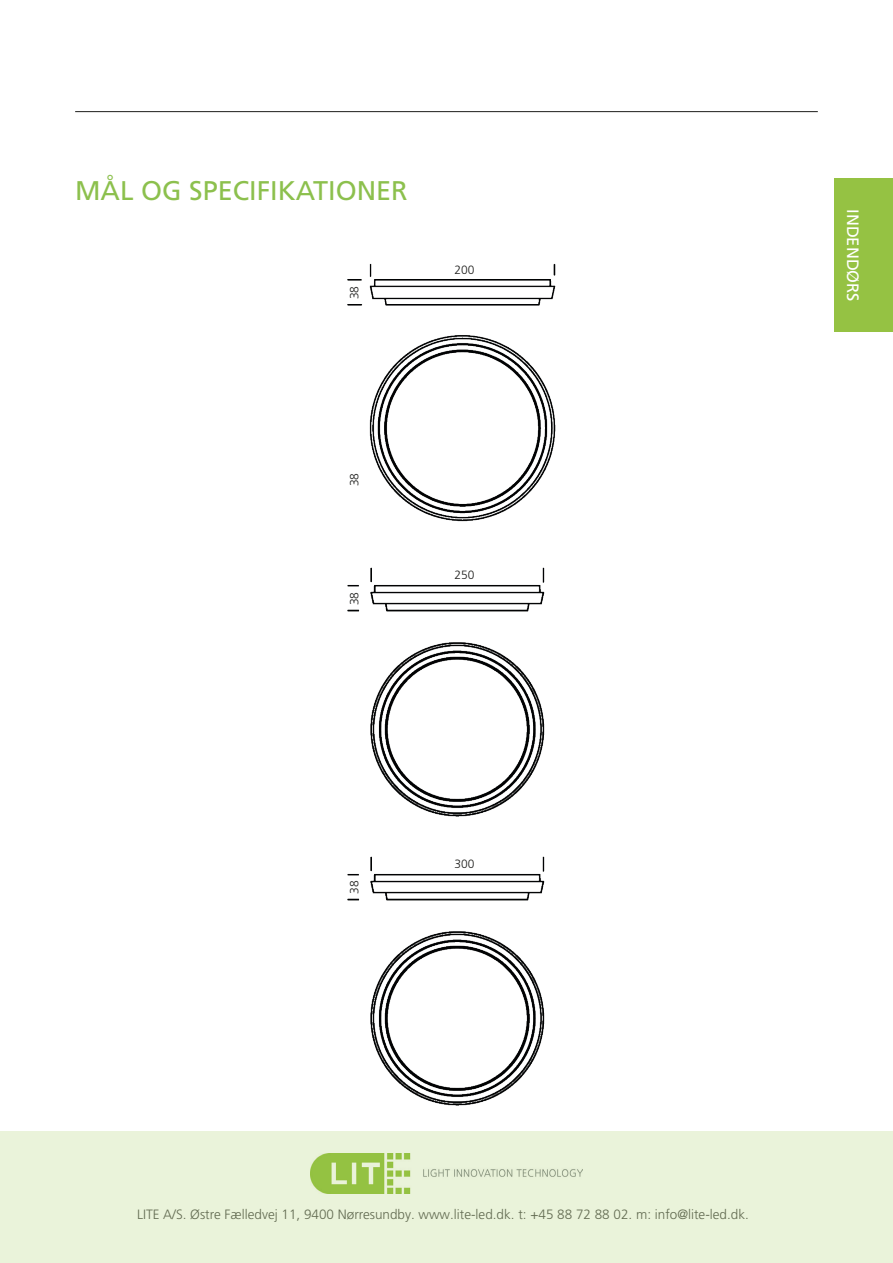
<style>
.page{position:relative;width:893px;height:1263px;background:#fff}
.page>*{position:absolute;margin:0;border:0;box-sizing:border-box;transform-origin:0 0}
.t1{font:27px "Frutiger LT Pro";color:#8cc04d}
.t2{font:16.5px "Frutiger LT Pro";color:#fff}
.t3{font:300 13.5px "Frutiger LT Pro";color:#575756}
.t4{font:300 12px "Frutiger LT Pro";color:#1d1d1b}
</style>
<div class="page">
<div style="left:0;top:1131px;width:893px;height:132px;background:#eaf3da"></div>
<hr style="left:75px;top:111px;width:743px;height:1px;background:#1d1d1b">
<div style="left:835px;top:178px;width:58px;height:154px;background:#95c243"></div>
<img style="left:347px;top:263px;width:209px;height:259px">
<img style="left:347px;top:567px;width:198px;height:250px">
<img style="left:347px;top:856px;width:198px;height:250px">
<div style="left:347px;top:591px;width:11px;height:16px;background:#fff"></div>
<div style="left:347px;top:878px;width:11px;height:16px;background:#fff"></div>
<div style="left:449px;top:251px;width:26px;height:14px;background:#fff"></div>
<div style="left:445px;top:565px;width:25px;height:13px;background:#fff"></div>
<div style="left:445px;top:852px;width:25px;height:13px;background:#fff"></div>
<p class="t1" style="left:75px;top:175px;width:334px">MÅL OG SPECIFIKATIONER</p>
<p class="t4" style="left:347px;top:299px;width:15px;rotate:-90deg">38</p>
<p class="t4" style="left:455px;top:262px;width:22px">200</p>
<p class="t4" style="left:347px;top:486px;width:15px;rotate:-90deg">38</p>
<p class="t4" style="left:347px;top:605px;width:15px;rotate:-90deg">38</p>
<p class="t4" style="left:455px;top:568px;width:22px">250</p>
<p class="t4" style="left:347px;top:894px;width:15px;rotate:-90deg">38</p>
<p class="t4" style="left:455px;top:857px;width:22px">300</p>
<p class="t2" style="left:862px;top:209px;width:94px;rotate:90deg">INDENDØRS</p>
<p class="t3" style="left:137px;top:1206px;width:613px">LITE A/S. Østre Fælledvej 11, 9400 Nørresundby. www.lite-led.dk. t: +45 88 72 88 02. m: info@lite-led.dk.</p>
</div>
